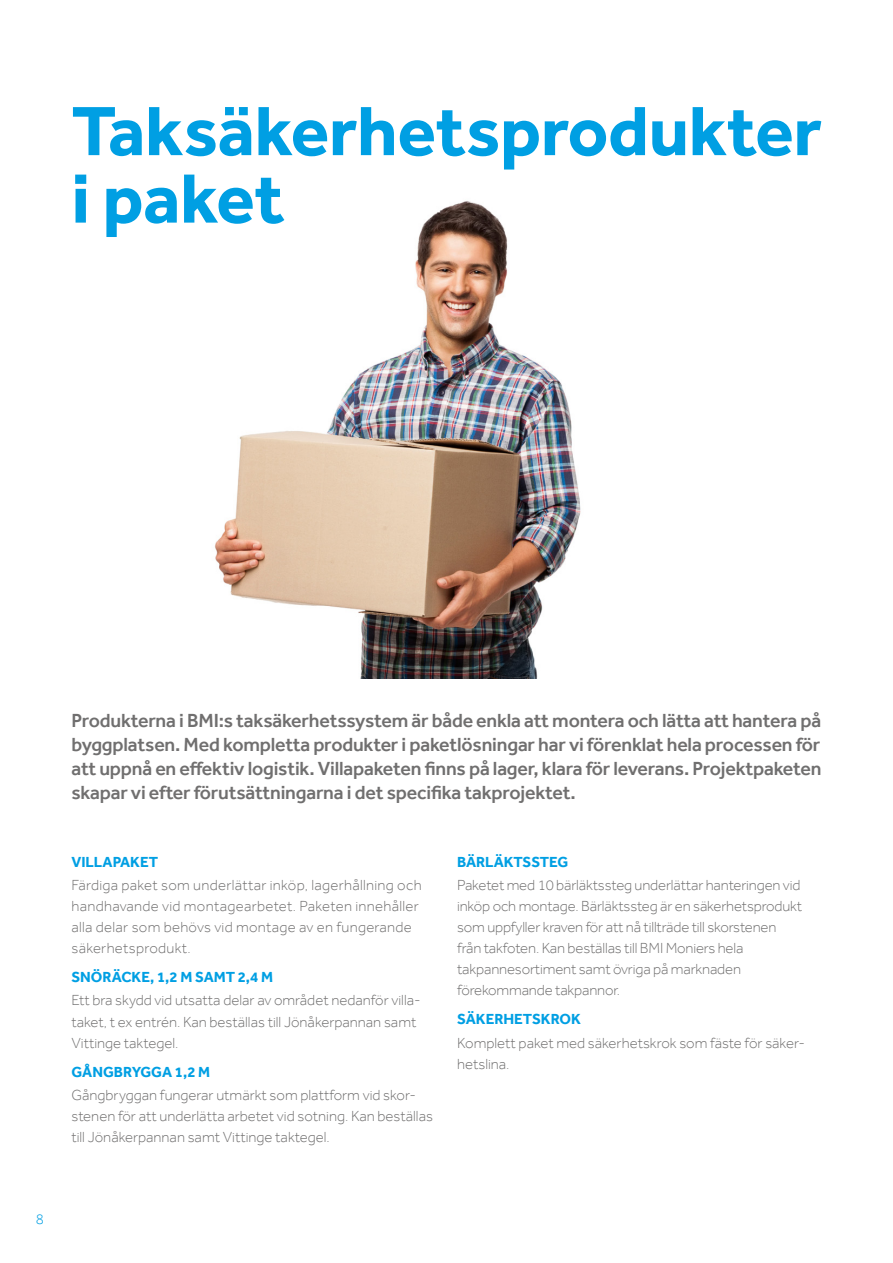
<style>
.page{position:relative;width:893px;height:1263px;background:#fff}
.page>*{position:absolute;margin:0;border:0;box-sizing:border-box;transform-origin:0 0}
.t1{font:700 72px/67.5px "Effra";letter-spacing:-.005em;color:#009fe3}
.t2{font:500 19.5px/24px "Effra";letter-spacing:-.01em;color:#706f6f;text-align:justify}
.t3{font:300 15px/21px "Effra";color:#706f6f}
.t4{font:300 15px/21px "Effra";letter-spacing:.02em;color:#706f6f}
.t5{font:700 15px "Effra";color:#009fe3}
.t6{font:300 15px "Effra";color:#009fe3}
</style>
<div class="page">
<img style="left:214px;top:201px;width:367px;height:477px">
<h1 class="t1" style="left:71px;top:97px;width:752px">Taksäkerhetsprodukter i paket</h1>
<p class="t6" style="left:36px;top:1210px;width:10px">8</p>
<p class="t2" style="left:71px;top:708px;width:752px">Produkterna i BMI:s taksäkerhetssystem är både enkla att montera och lätta att hantera på byggplatsen. Med kompletta produkter i paketlösningar har vi förenklat hela processen för att uppnå en effektiv logistik. Villapaketen finns på lager, klara för leverans. Projektpaketen skapar vi efter förutsättningarna i det specifika takprojektet.</p>
<p class="t5" style="left:71px;top:853px;width:88px">VILLAPAKET</p>
<p class="t4" style="left:71px;top:874px;width:352px">Färdiga paket som underlättar inköp, lagerhållning och handhavande vid montagearbetet. Paketen innehåller alla delar som behövs vid montage av en fungerande säkerhetsprodukt.</p>
<p class="t5" style="left:71px;top:968px;width:203px">SNÖRÄCKE, 1,2 M SAMT 2,4 M</p>
<p class="t3" style="left:71px;top:990px;width:351px">Ett bra skydd vid utsatta delar av området nedanför villa&shy;taket, t ex entrén. Kan beställas till Jönåkerpannan samt<br>Vittinge taktegel.</p>
<p class="t5" style="left:71px;top:1063px;width:140px">GÅNGBRYGGA 1,2 M</p>
<p class="t3" style="left:71px;top:1084px;width:363px">Gångbryggan fungerar utmärkt som plattform vid skor&shy;stenen för att underlätta arbetet vid sotning. Kan beställas till Jönåkerpannan samt Vittinge taktegel.</p>
<p class="t5" style="left:457px;top:853px;width:113px">BÄRLÄKTSSTEG</p>
<p class="t3" style="left:457px;top:874px;width:347px">Paketet med 10 bärläktssteg underlättar hanteringen vid inköp och montage. Bärläktssteg är en säkerhetsprodukt som uppfyller kraven för att nå tillträde till skorstenen från takfoten. Kan beställas till BMI Moniers hela takpannesortiment samt övriga på marknaden förekommande takpannor.</p>
<p class="t5" style="left:457px;top:1010px;width:125px">SÄKERHETSKROK</p>
<p class="t3" style="left:457px;top:1032px;width:349px">Komplett paket med säkerhetskrok som fäste för säker&shy;hetslina.</p>
</div>
